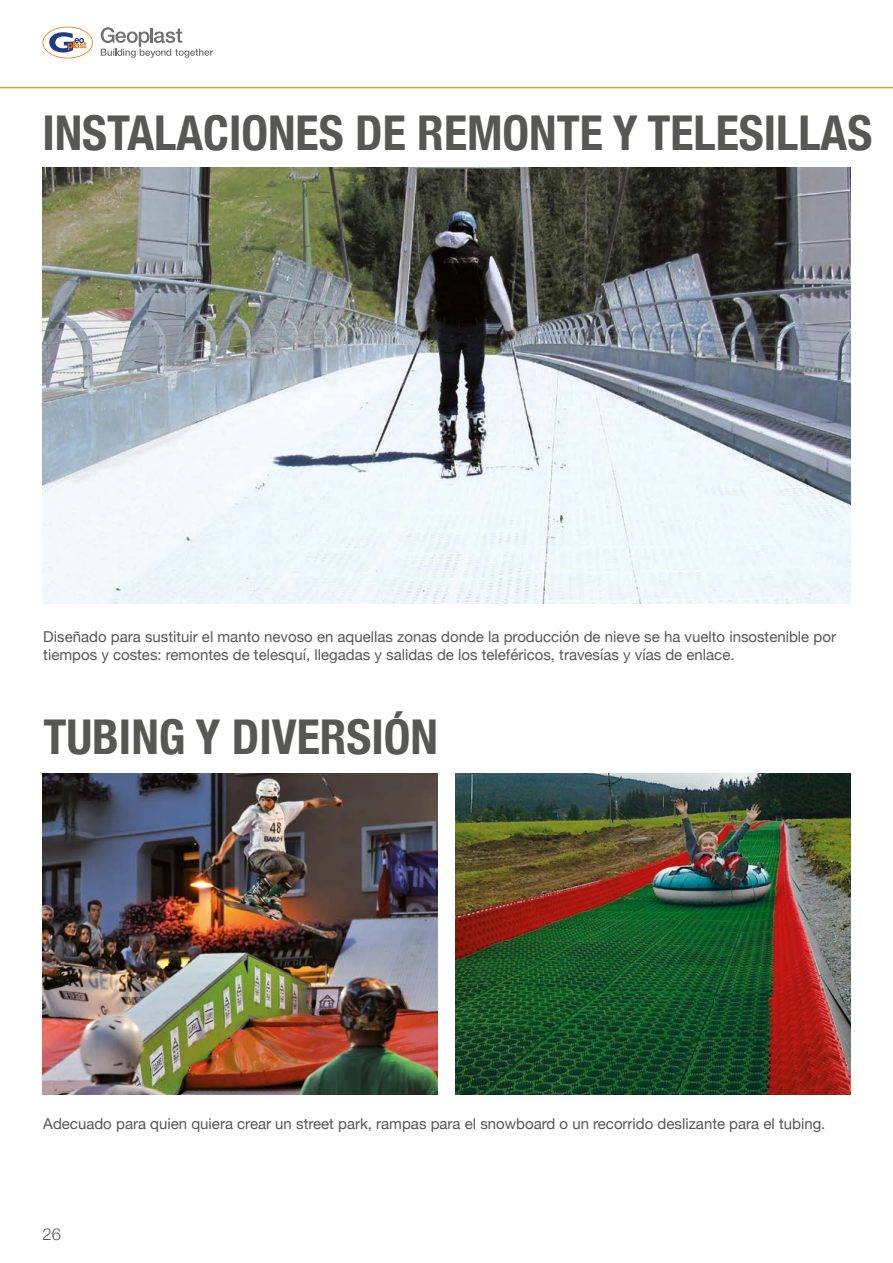
<style>
.page{position:relative;width:893px;height:1263px;background:#fff}
.page>*{position:absolute;margin:0;border:0;box-sizing:border-box;transform-origin:0 0}
.t1{font:700 condensed 48px "Helvetica Neue";color:#575756}
.t2{font:300 16.5px "Helvetica Neue";color:#575756}
.t3{font:15px/18px "Helvetica Neue";color:#575756}
</style>
<div class="page">
<img style="left:43px;top:168px;width:808px;height:435px">
<img style="left:43px;top:773px;width:395px;height:321px">
<img style="left:456px;top:773px;width:394px;height:321px">
<hr style="left:0;top:87px;width:893px;height:1px;background:#ec7c01">
<svg style="left:42px;top:27px;width:51px;height:31px"></svg>
<svg style="left:101px;top:27px;width:112px;height:31px"></svg>
<h1 class="t1" style="left:42px;top:93px;width:831px">INSTALACIONES DE REMONTE Y TELESILLAS</h1>
<p class="t3" style="left:43px;top:629px;width:794px">Diseñado para sustituir el manto nevoso en aquellas zonas donde la producción de nieve se ha vuelto insostenible por tiempos y costes: remontes de telesquí, llegadas y salidas de los teleféricos, travesías y vías de enlace.</p>
<h1 class="t1" style="left:43px;top:697px;width:396px">TUBING Y DIVERSIÓN</h1>
<p class="t3" style="left:43px;top:1116px;width:784px">Adecuado para quien quiera crear un street park, rampas para el snowboard o un recorrido deslizante para el tubing.</p>
<p class="t2" style="left:43px;top:1220px;width:20px">26</p>
</div>
